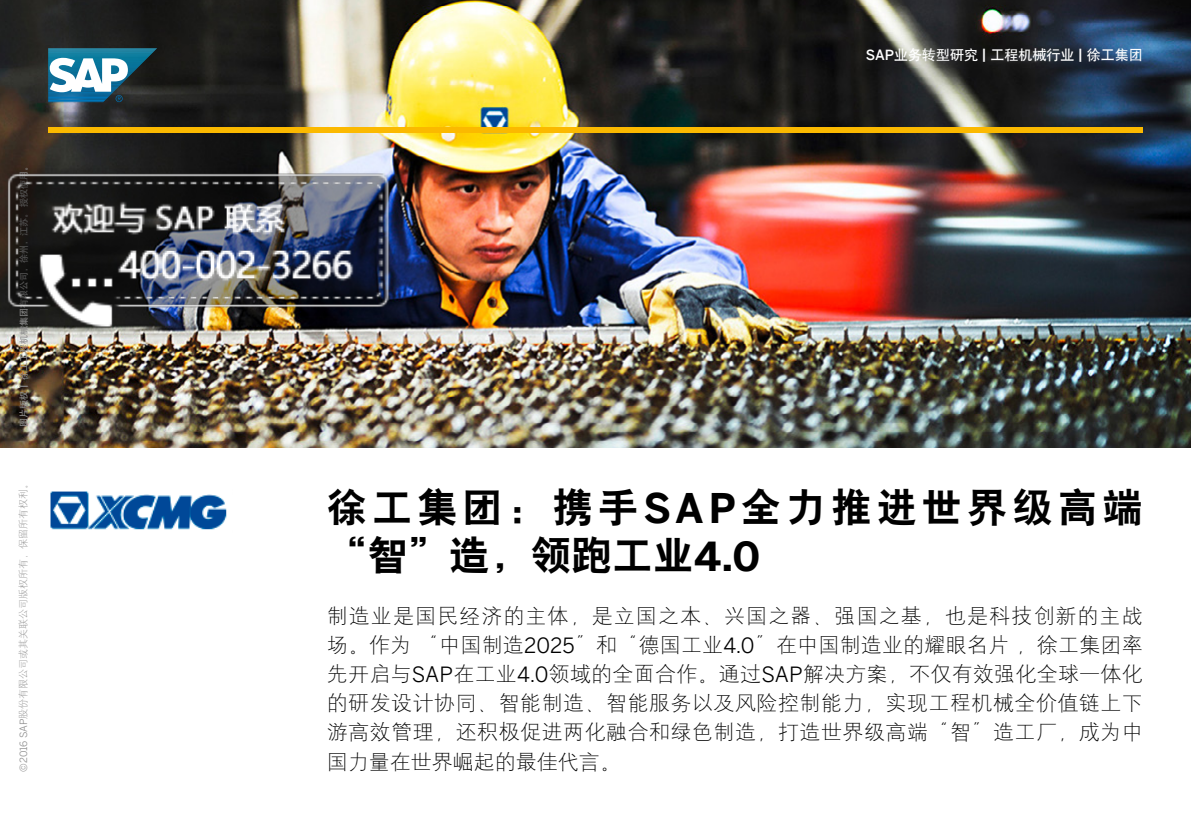
<style>
.page{position:relative;width:1191px;height:840px;background:#fff}
.page>*{position:absolute;margin:0;border:0;box-sizing:border-box;transform-origin:0 0}
.t1{font:40px/48px "H Yb 2 gj";letter-spacing:.13em;color:#000}
.t2{font:21px/29px "H Yg 1 gj";letter-spacing:.025em;color:#000;text-align:justify}
.t3{font:21px "H Yg 1 gj";color:#000}
.t4{font:14px "H Yb 1 gj";color:#fff}
.t5{font:10px "H Yg 1 gj";color:#8d8d8d}
.t6{font:9px "H Yb 1 gj";color:#8d8d8d}
.s1{font-family:"Benton Sans";font-weight:500}
.s2{font-family:"Benton Sans"}
.s3{font-family:"Benton Sans";font-weight:700}
</style>
<div class="page">
<img style="left:0;top:0;width:1191px;height:447px">
<svg style="left:48px;top:48px;width:109px;height:54px"></svg>
<div style="left:48px;top:127px;width:1094px;height:5px;background:#fbb900"></div>
<img style="left:50px;top:491px;width:177px;height:39px">
<img style="left:0;top:168px;width:434px;height:168px">
<p class="t6" style="left:19px;top:426px;width:266px;rotate:-90deg">图片版权 <span class="s1">|</span> 徐工工程机械集团有限公司，徐州，江苏。授权使用。</p>
<p class="t5" style="left:18px;top:771px;width:294px;rotate:-90deg"><span class="s2">©2016 SAP</span>股份有限公司或其关联公司版权所有，保留所有权利。</p>
<p class="t4" style="left:866px;top:47px;width:278px"><span class="s1">SAP</span>业务转型研究 <span class="s1">|</span> 工程机械行业 <span class="s1">|</span> 徐工集团</p>
<h1 class="t1" style="left:327px;top:483px;width:817px">徐工集团：携手<span class="s3">SAP</span>全力推进世界级高端“智”造，领跑工业<span class="s3">4.0</span></h1>
<p class="t2" style="left:327px;top:601px;width:817px">制造业是国民经济的主体，是立国之本、兴国之器、强国之基，也是科技创新的主战场。作为 “中国制造<span class="s2">2025</span>”和“德国工业<span class="s2">4.0</span>”在中国制造业的耀眼名片，徐工集团率先开启与<span class="s2">SAP</span>在工业<span class="s2">4.0</span>领域的全面合作。通过<span class="s2">SAP</span>解决方案，不仅有效强化全球一体化的研发设计协同、智能制造、智能服务以及风险控制能力，实现工程机械全价值链上下游高效管理，还积极促进两化融合和绿色制造，打造世界级高端“智”造工厂，成为中</p>
<p class="t3" style="left:327px;top:750px;width:295px">国力量在世界崛起的最佳代言。</p>
</div>
